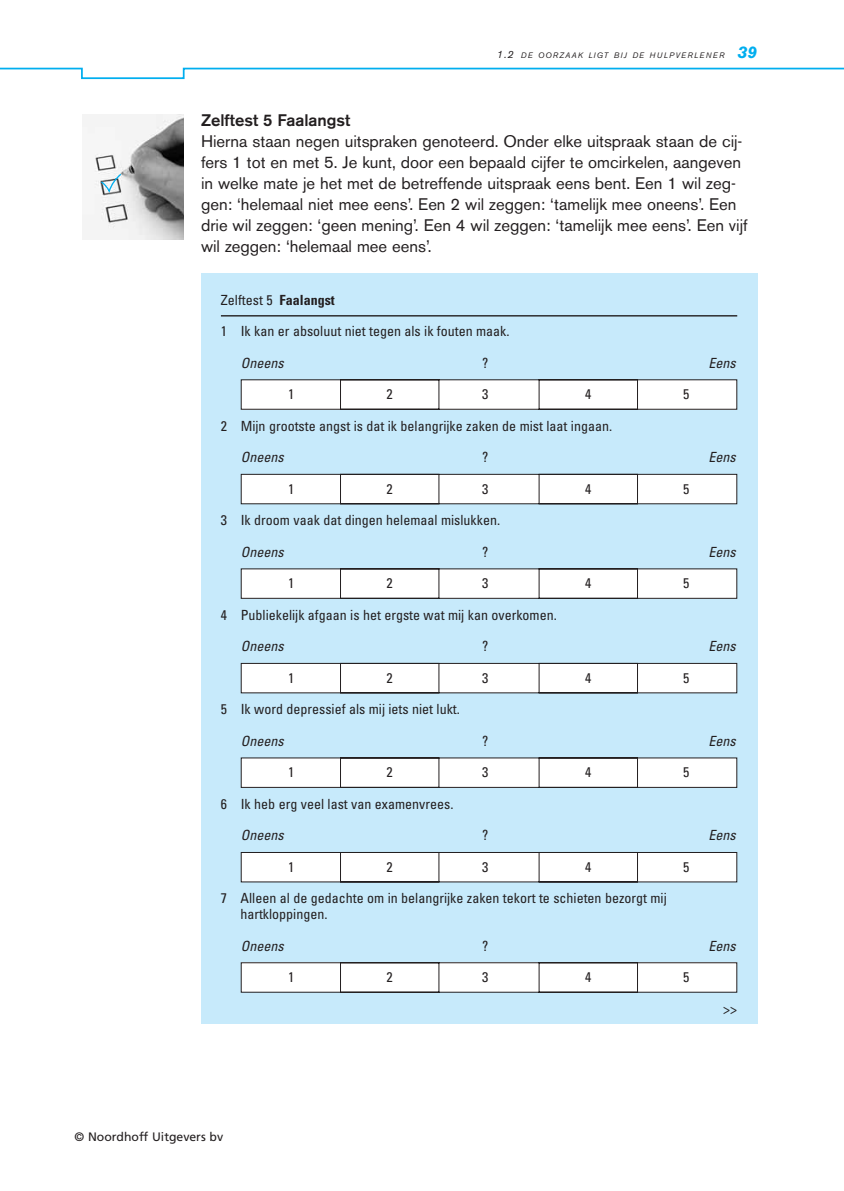
<style>
.page{position:relative;width:844px;height:1191px;background:#fff}
.page>*{position:absolute;margin:0;border:0;box-sizing:border-box;transform-origin:0 0}
.t1{font:16.62px/21px "Akzidenz Grotesk BE";color:#231f20}
.t2{font:500 16.62px "Akzidenz Grotesk BE";color:#231f20}
.t3{font:condensed 14px/15.8px "Univers";color:#231f20}
.t4{font:italic condensed 14px "Univers";color:#231f20}
.t5{font:12.25px "Frutiger";color:#231f20}
.t6{font:italic 7.88px "Akzidenz Grotesk BE";letter-spacing:.145em;color:#231f20}
.s1{font-size:10.5px}
.s2{font-weight:700;font-size:16.62px;color:#00aeef}
.s3{font-weight:700}
</style>
<div class="page">
<div style="left:201px;top:273px;width:555px;height:750px;background:#c7eafb"></div>
<svg style="left:240px;top:379px;width:497px;height:31px;background:#eaeaea"></svg>
<svg style="left:240px;top:473px;width:497px;height:31px;background:#ededee"></svg>
<svg style="left:240px;top:568px;width:497px;height:31px;background:#eaeaea"></svg>
<svg style="left:240px;top:662px;width:497px;height:31px;background:#edeeef"></svg>
<svg style="left:240px;top:757px;width:497px;height:31px;background:#eaeaea"></svg>
<svg style="left:240px;top:852px;width:497px;height:30px;background:#efefef"></svg>
<svg style="left:240px;top:962px;width:497px;height:31px;background:#eaeaea"></svg>
<hr style="left:221px;top:315px;width:516px;height:1px;background:#231f20">
<svg style="left:0;top:67px;width:843px;height:13px"></svg>
<img style="left:82px;top:114px;width:102px;height:126px">
<svg style="left:99px;top:172px;width:24px;height:23px"></svg>
<p class="t6" style="left:496px;top:53px;width:262px"><span class="s1">1.2</span> DE OORZAAK LIGT BIJ DE HULPVERLENER <span class="s2">39</span></p>
<p class="t2" style="left:201px;top:114px;width:151px">Zelftest 5 Faalangst</p>
<p class="t1" style="left:201px;top:132px;width:548px">Hierna staan negen uitspraken genoteerd. Onder elke uitspraak staan de cij&shy;fers 1 tot en met 5. Je kunt, door een bepaald cijfer te omcirkelen, aangeven in welke mate je het met de betreffende uitspraak eens bent. Een 1 wil zeg&shy;gen: ‘helemaal niet mee eens’. Een 2 wil zeggen: ‘tamelijk mee oneens’. Een drie wil zeggen: ‘geen mening’. Een 4 wil zeggen: ‘tamelijk mee eens’. Een vijf wil zeggen: ‘helemaal mee eens’.</p>
<p class="t3" style="left:221px;top:293px;width:115px">Zelftest 5 <span class="s3">Faalangst</span></p>
<p class="t3" style="left:221px;top:324px;width:290px">1 Ik kan er absoluut niet tegen als ik fouten maak.</p>
<p class="t4" style="left:241px;top:357px;width:47px">Oneens</p>
<p class="t3" style="left:482px;top:356px;width:8px">?</p>
<p class="t4" style="left:708px;top:357px;width:32px">Eens</p>
<p class="t3" style="left:288px;top:387px;width:8px">1</p>
<p class="t3" style="left:386px;top:387px;width:8px">2</p>
<p class="t3" style="left:482px;top:387px;width:8px">3</p>
<p class="t3" style="left:585px;top:387px;width:8px">4</p>
<p class="t3" style="left:683px;top:387px;width:8px">5</p>
<p class="t3" style="left:221px;top:419px;width:392px">2 Mijn grootste angst is dat ik belangrijke zaken de mist laat ingaan.</p>
<p class="t4" style="left:241px;top:452px;width:47px">Oneens</p>
<p class="t3" style="left:482px;top:450px;width:8px">?</p>
<p class="t4" style="left:708px;top:452px;width:32px">Eens</p>
<p class="t3" style="left:288px;top:482px;width:8px">1</p>
<p class="t3" style="left:386px;top:482px;width:8px">2</p>
<p class="t3" style="left:482px;top:482px;width:8px">3</p>
<p class="t3" style="left:585px;top:482px;width:8px">4</p>
<p class="t3" style="left:683px;top:482px;width:8px">5</p>
<p class="t3" style="left:221px;top:513px;width:281px">3 Ik droom vaak dat dingen helemaal mislukken.</p>
<p class="t4" style="left:241px;top:546px;width:47px">Oneens</p>
<p class="t3" style="left:482px;top:545px;width:8px">?</p>
<p class="t4" style="left:708px;top:546px;width:32px">Eens</p>
<p class="t3" style="left:288px;top:576px;width:8px">1</p>
<p class="t3" style="left:386px;top:576px;width:8px">2</p>
<p class="t3" style="left:482px;top:576px;width:8px">3</p>
<p class="t3" style="left:585px;top:576px;width:8px">4</p>
<p class="t3" style="left:683px;top:576px;width:8px">5</p>
<p class="t3" style="left:221px;top:608px;width:337px">4 Publiekelijk afgaan is het ergste wat mij kan overkomen.</p>
<p class="t4" style="left:241px;top:641px;width:47px">Oneens</p>
<p class="t3" style="left:482px;top:639px;width:8px">?</p>
<p class="t4" style="left:708px;top:641px;width:32px">Eens</p>
<p class="t3" style="left:288px;top:671px;width:8px">1</p>
<p class="t3" style="left:386px;top:671px;width:8px">2</p>
<p class="t3" style="left:482px;top:671px;width:8px">3</p>
<p class="t3" style="left:585px;top:671px;width:8px">4</p>
<p class="t3" style="left:683px;top:671px;width:8px">5</p>
<p class="t3" style="left:221px;top:702px;width:240px">5 Ik word depressief als mij iets niet lukt.</p>
<p class="t4" style="left:241px;top:735px;width:47px">Oneens</p>
<p class="t3" style="left:482px;top:734px;width:8px">?</p>
<p class="t4" style="left:708px;top:735px;width:32px">Eens</p>
<p class="t3" style="left:288px;top:765px;width:8px">1</p>
<p class="t3" style="left:386px;top:765px;width:8px">2</p>
<p class="t3" style="left:482px;top:765px;width:8px">3</p>
<p class="t3" style="left:585px;top:765px;width:8px">4</p>
<p class="t3" style="left:683px;top:765px;width:8px">5</p>
<p class="t3" style="left:221px;top:797px;width:234px">6 Ik heb erg veel last van examenvrees.</p>
<p class="t4" style="left:241px;top:830px;width:47px">Oneens</p>
<p class="t3" style="left:482px;top:828px;width:8px">?</p>
<p class="t4" style="left:708px;top:830px;width:32px">Eens</p>
<p class="t3" style="left:288px;top:860px;width:8px">1</p>
<p class="t3" style="left:386px;top:860px;width:8px">2</p>
<p class="t3" style="left:482px;top:860px;width:8px">3</p>
<p class="t3" style="left:585px;top:860px;width:8px">4</p>
<p class="t3" style="left:683px;top:860px;width:8px">5</p>
<p class="t3" style="left:240px;top:891px;width:428px;text-indent:-19px">7 Alleen al de gedachte om in belangrijke zaken tekort te schieten bezorgt mij hartkloppingen.</p>
<p class="t4" style="left:241px;top:940px;width:47px">Oneens</p>
<p class="t3" style="left:482px;top:939px;width:8px">?</p>
<p class="t4" style="left:708px;top:940px;width:32px">Eens</p>
<p class="t3" style="left:288px;top:970px;width:8px">1</p>
<p class="t3" style="left:386px;top:970px;width:8px">2</p>
<p class="t3" style="left:482px;top:970px;width:8px">3</p>
<p class="t3" style="left:585px;top:970px;width:8px">4</p>
<p class="t3" style="left:683px;top:970px;width:8px">5</p>
<p class="t3" style="left:723px;top:1002px;width:15px">&gt;&gt;</p>
<p class="t5" style="left:74px;top:1132px;width:150px">© Noordhoff Uitgevers bv</p>
</div>
